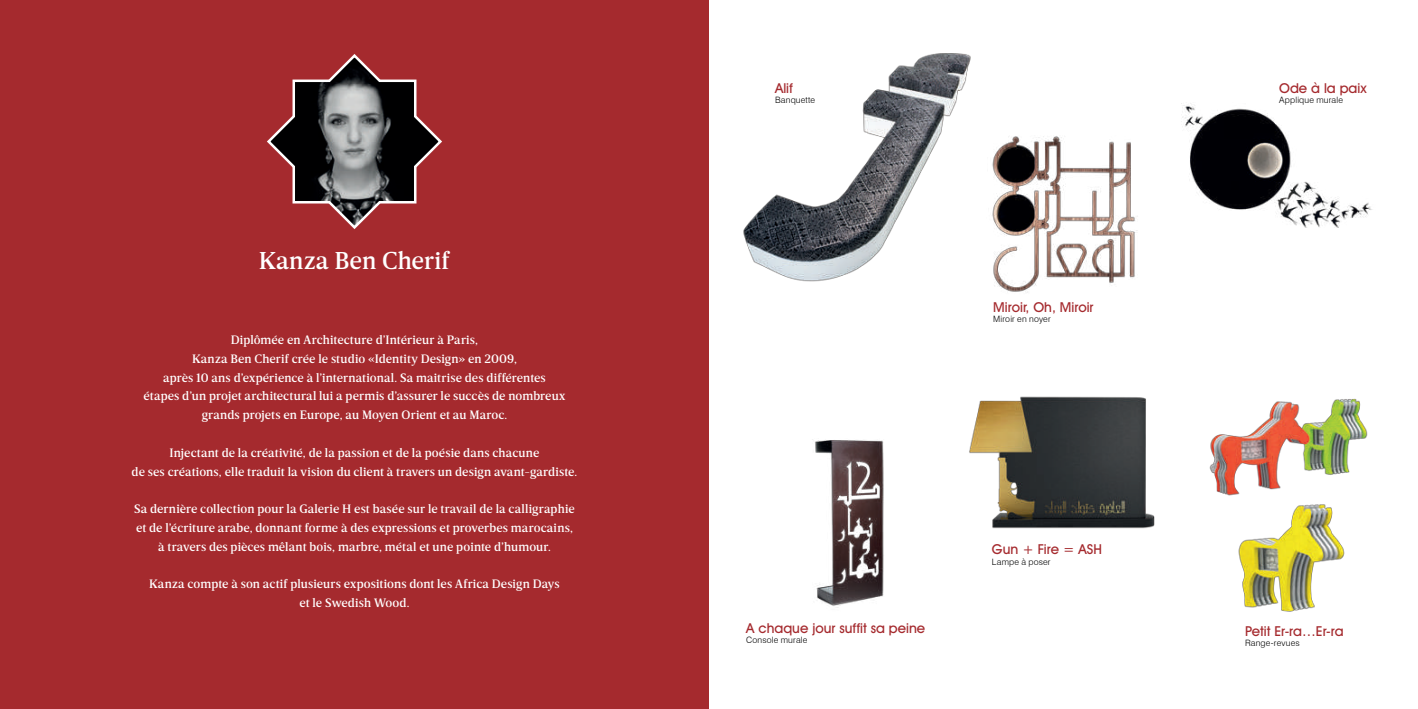
<style>
.page{position:relative;width:1418px;height:709px;background:#fff}
.page>*{position:absolute;margin:0;border:0;box-sizing:border-box;transform-origin:0 0}
.t1{font:500 25px "Breve News";letter-spacing:.005em;color:#fff}
.t2{font:500 13.75px "Avant Garde IT Cby BT";color:#a52a2e}
.t3{font:500 12.5px/18.8px "Breve News";letter-spacing:.005em;color:#fff;text-align:center}
.t4{font:300 8.75px "Swiss 721 BT";letter-spacing:.02em;color:#000001}
</style>
<div class="page">
<div style="left:0;top:0;width:709px;height:709px;background:#a52a2e"></div>
<svg style="left:267px;top:54px;width:175px;height:175px"></svg>
<img style="left:1181px;top:103px;width:191px;height:124px">
<img style="left:992px;top:136px;width:146px;height:157px">
<img style="left:812px;top:439px;width:72px;height:169px">
<img style="left:743px;top:53px;width:228px;height:229px">
<img style="left:1209px;top:398px;width:159px;height:214px">
<img style="left:969px;top:396px;width:186px;height:133px">
<h1 class="t1" style="left:259px;top:247px;width:192px">Kanza Ben Cherif</h1>
<p class="t3" style="left:144px;top:331px;width:423px">Diplômée en Architecture d’Intérieur à Paris,<br>Kanza Ben Cherif crée le studio «Identity Design» en 2009,<br>après 10 ans d’expérience à l’international. Sa maitrise des différentes<br>étapes d’un projet architectural lui a permis d’assurer le succès de nombreux grands projets en Europe, au Moyen Orient et au Maroc.</p>
<p class="t3" style="left:132px;top:443px;width:447px">Injectant de la créativité, de la passion et de la poésie dans chacune<br>de ses créations, elle traduit la vision du client à travers un design avant-gardiste.</p>
<p class="t3" style="left:134px;top:499px;width:442px">Sa dernière collection pour la Galerie H est basée sur le travail de la calligraphie et de l’écriture arabe, donnant forme à des expressions et proverbes marocains, à travers des pièces mêlant bois, marbre, métal et une pointe d’humour.</p>
<p class="t3" style="left:149px;top:574px;width:412px">Kanza compte à son actif plusieurs expositions dont les Africa Design Days et le Swedish Wood.</p>
<p class="t2" style="left:775px;top:79px;width:19px">Alif</p>
<p class="t4" style="left:775px;top:95px;width:42px">Banquette</p>
<p class="t2" style="left:993px;top:299px;width:102px">Miroir, Oh, Miroir</p>
<p class="t4" style="left:993px;top:314px;width:59px">Miroir en noyer</p>
<p class="t2" style="left:746px;top:619px;width:181px">A chaque jour suffit sa peine</p>
<p class="t4" style="left:746px;top:635px;width:63px">Console murale</p>
<p class="t2" style="left:991px;top:541px;width:111px">Gun + Fire = ASH</p>
<p class="t4" style="left:991px;top:556px;width:60px">Lampe à poser</p>
<p class="t2" style="left:1279px;top:79px;width:89px">Ode à la paix</p>
<p class="t4" style="left:1279px;top:95px;width:65px">Applique murale</p>
<p class="t2" style="left:1244px;top:622px;width:100px">Petit Er-ra…Er-ra</p>
<p class="t4" style="left:1244px;top:637px;width:56px">Range-revues</p>
</div>
